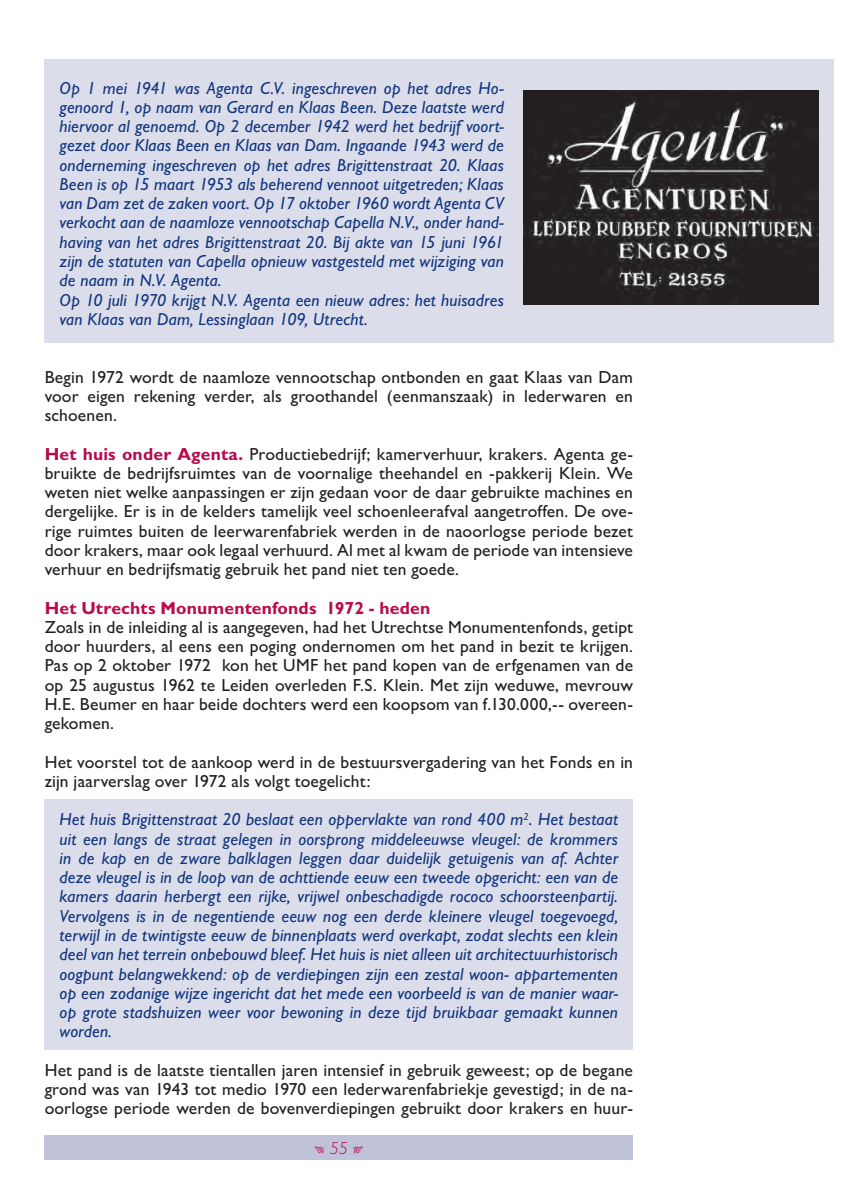
<style>
.page{position:relative;width:859px;height:1191px;background:#fff}
.page>*{position:absolute;margin:0;border:0;box-sizing:border-box;transform-origin:0 0}
.t1{font:italic 17.5px/19.2px "M Gill Sans";letter-spacing:.005em;color:#11367e}
.t2{font:17.5px/19.2px "M Gill Sans";letter-spacing:.01em;color:#231f20;text-align:justify}
.t3{font:700 17.5px "M Gill Sans";letter-spacing:.01em;color:#b80a4d}
.t4{font:italic 300 17.5px "M Gill Sans";color:#b80a4d}
.s1{font-weight:700;color:#b80a4d}
</style>
<div class="page">
<div style="left:45px;top:1135px;width:587px;height:25px;background:#c0c2da"></div>
<div style="left:45px;top:799px;width:587px;height:250px;background:#dcddeb"></div>
<div style="left:45px;top:60px;width:788px;height:283px;background:#dcddeb"></div>
<img style="left:523px;top:90px;width:294px;height:214px">
<p class="t1" style="left:60px;top:78px;width:446px">Op 1 mei 1941 was Agenta C.V. ingeschreven op het adres Ho&shy;genoord 1, op naam van Gerard en Klaas Been. Deze laatste werd hiervoor al genoemd. Op 2 december 1942 werd het bedrijf voort&shy;gezet door Klaas Been en Klaas van Dam. Ingaande 1943 werd de onderneming ingeschreven op het adres Brigittenstraat 20. Klaas Been is op 15 maart 1953 als beherend vennoot uitgetreden; Klaas van Dam zet de zaken voort. Op 17 oktober 1960 wordt Agenta CV verkocht aan de naamloze vennootschap Capella N.V., onder hand&shy;having van het adres Brigittenstraat 20. Bij akte van 15 juni 1961 zijn de statuten van Capella opnieuw vastgesteld met wijziging van de naam in N.V. Agenta.<br>Op 10 juli 1970 krijgt N.V. Agenta een nieuw adres: het huisadres van Klaas van Dam, Lessinglaan 109, Utrecht.</p>
<p class="t2" style="left:45px;top:367px;width:589px">Begin 1972 wordt de naamloze vennootschap ontbonden en gaat Klaas van Dam voor eigen rekening verder, als groothandel (eenmanszaak) in lederwaren en schoenen.</p>
<p class="t2" style="left:45px;top:444px;width:589px"><span class="s1">Het huis onder Agenta.</span> Productiebedrijf; kamerverhuur, krakers. Agenta ge&shy;bruikte de bedrijfsruimtes van de voornalige theehandel en -pakkerij Klein. We weten niet welke aanpassingen er zijn gedaan voor de daar gebruikte machines en dergelijke. Er is in de kelders tamelijk veel schoenleerafval aangetroffen. De ove&shy;rige ruimtes buiten de leerwarenfabriek werden in de naoorlogse periode bezet door krakers, maar ook legaal verhuurd. Al met al kwam de periode van intensieve verhuur en bedrijfsmatig gebruik het pand niet ten goede.</p>
<p class="t3" style="left:45px;top:598px;width:387px">Het Utrechts Monumentenfonds 1972 - heden</p>
<p class="t2" style="left:45px;top:617px;width:589px">Zoals in de inleiding al is aangegeven, had het Utrechtse Monumentenfonds, getipt door huurders, al eens een poging ondernomen om het pand in bezit te krijgen.<br>Pas op 2 oktober 1972 kon het UMF het pand kopen van de erfgenamen van de op 25 augustus 1962 te Leiden overleden F.S. Klein. Met zijn weduwe, mevrouw H.E. Beumer en haar beide dochters werd een koopsom van f.130.000,-- overeen&shy;gekomen.</p>
<p class="t2" style="left:45px;top:752px;width:589px">Het voorstel tot de aankoop werd in de bestuursvergadering van het Fonds en in zijn jaarverslag over 1972 als volgt toegelicht:</p>
<p class="t1" style="left:60px;top:810px;width:560px;text-align:justify">Het huis Brigittenstraat 20 beslaat een oppervlakte van rond 400 m<sup>2</sup>. Het bestaat uit een langs de straat gelegen in oorsprong middeleeuwse vleugel: de krommers in de kap en de zware balklagen leggen daar duidelijk getuigenis van af. Achter deze vleugel is in de loop van de achttiende eeuw een tweede opgericht: een van de kamers daarin herbergt een rijke, vrijwel onbeschadigde rococo schoorsteenpartij.<br>Vervolgens is in de negentiende eeuw nog een derde kleinere vleugel toegevoegd, terwijl in de twintigste eeuw de binnenplaats werd overkapt, zodat slechts een klein deel van het terrein onbebouwd bleef. Het huis is niet alleen uit architectuurhistorisch oogpunt belangwekkend: op de verdiepingen zijn een zestal woon- appartementen op een zodanige wijze ingericht dat het mede een voorbeeld is van de manier waar&shy;op grote stadshuizen weer voor bewoning in deze tijd bruikbaar gemaakt kunnen worden.</p>
<p class="t2" style="left:45px;top:1060px;width:589px">Het pand is de laatste tientallen jaren intensief in gebruik geweest; op de begane grond was van 1943 tot medio 1970 een lederwarenfabriekje gevestigd; in de na&shy;oorlogse periode werden de bovenverdiepingen gebruikt door krakers en huur-</p>
<p class="t4" style="left:329px;top:1138px;width:20px">55</p>
</div>
